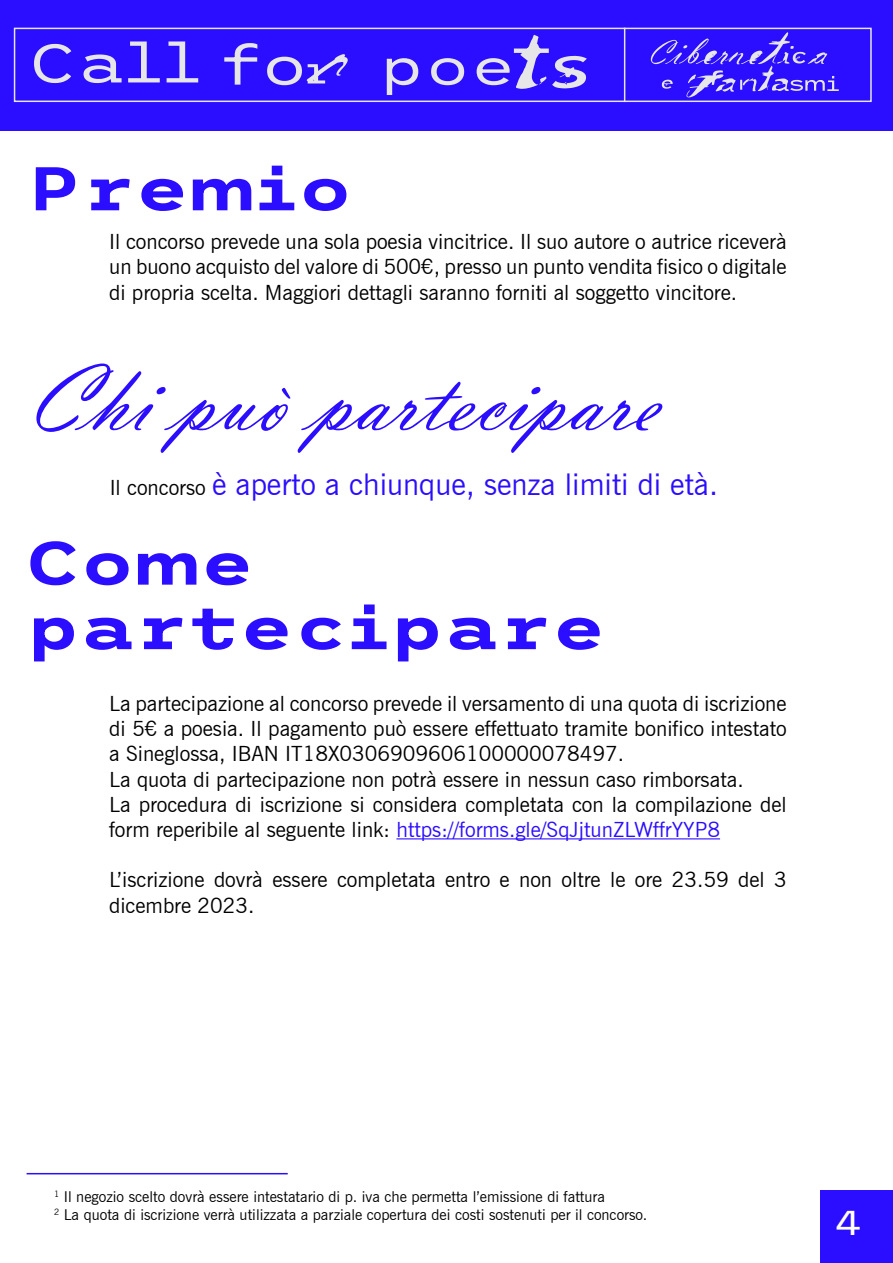
<style>
.page{position:relative;width:893px;height:1263px;background:#fff}
.page>*{position:absolute;margin:0;border:0;box-sizing:border-box;transform-origin:0 0}
.t1{font:97.5px "Vladimir Script";color:#2b0dff}
.t2{font:700 61.5px/64.5px "Trispace Semi Expanded";color:#2b0dff}
.t3{font:54.6px "Trispace Semi Expanded";color:#e6e6e8}
.t4{font:51.75px "Trispace Semi Expanded";color:#e6e6e8}
.t5{font:34.5px "Trispace Semi Expanded";color:#fff}
.t6{font:30px "News Gothic BT";color:#2b0dff}
.t7{font:21px/25.2px "News Gothic BT";color:#000}
.t8{font:15px/18px "News Gothic BT";color:#000}
.s1{font-size:21px;color:#000}
.s2{color:#2b0dff}
</style>
<div class="page">
<div style="left:0;top:0;width:893px;height:130px;background:#2b0dff"></div>
<div style="left:14px;top:28px;width:858px;height:74px;border:2px solid #e6e6e8"></div>
<svg style="left:651px;top:32px;width:188px;height:65px"></svg>
<hr style="left:624px;top:28px;width:1px;height:74px;background:#e6e6e8">
<svg style="left:514px;top:34px;width:73px;height:55px"></svg>
<svg style="left:307px;top:54px;width:41px;height:29px"></svg>
<div style="left:820px;top:1190px;width:73px;height:73px;background:#2b0dff"></div>
<hr style="left:396px;top:838px;width:324px;height:1px;background:#2b0dff">
<hr style="left:27px;top:1173px;width:261px;height:1px;background:#2b0dff">
<h3 class="t3" style="left:29px;top:21px;width:281px">Call fo</h3>
<h2 class="t2" style="left:28px;top:152px;width:326px">Premio</h2>
<h3 class="t4" style="left:379px;top:26px;width:138px">poe</h3>
<p class="t7" style="left:109px;top:229px;width:679px;text-align:justify">Il concorso prevede una sola poesia vincitrice. Il suo autore o autrice riceverà un buono acquisto del valore di 500€, presso un punto vendita fisico o digitale di propria scelta. Maggiori dettagli saranno forniti al soggetto vincitore.</p>
<h1 class="t1" style="left:27px;top:342px;width:633px">Chi può partecipare</h1>
<h3 class="t6" style="left:110px;top:466px;width:610px"><span class="s1">Il concorso</span> è aperto a chiunque, senza limiti di età.</h3>
<h2 class="t2" style="left:27px;top:526px;width:581px">Come partecipare</h2>
<p class="t7" style="left:109px;top:691px;width:679px">La partecipazione al concorso prevede il versamento di una quota di iscrizione di 5€ a poesia. Il pagamento può essere effettuato tramite bonifico intestato a Sineglossa, IBAN IT18X0306909606100000078497.<br>La quota di partecipazione non potrà essere in nessun caso rimborsata.<br>La procedura di iscrizione si considera completata con la compilazione del form reperibile al seguente link: <span class="s2">https://forms.gle/SqJjtunZLWffrYYP8</span></p>
<p class="t7" style="left:109px;top:867px;width:679px">L’iscrizione dovrà essere completata entro e non oltre le ore 23.59 del 3 dicembre 2023.</p>
<p class="t8" style="left:54px;top:1188px;width:595px"><sup>1</sup> Il negozio scelto dovrà essere intestatario di p. iva che permetta l’emissione di fattura<br><sup>2</sup> La quota di iscrizione verrà utilizzata a parziale copertura dei costi sostenuti per il concorso.</p>
<h3 class="t5" style="left:833px;top:1195px;width:32px">4</h3>
</div>
